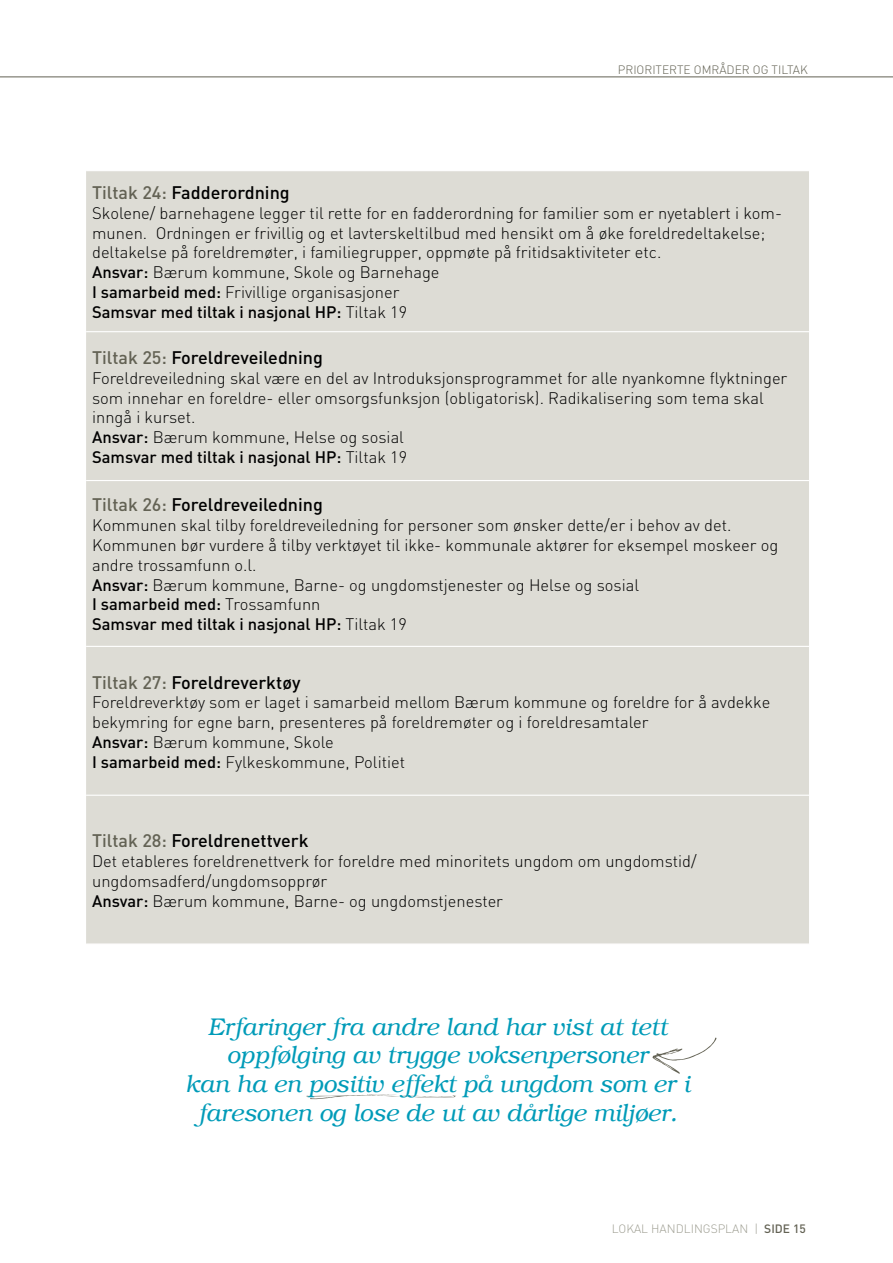
<style>
.page{position:relative;width:893px;height:1263px;background:#fff}
.page>*{position:absolute;margin:0;border:0;box-sizing:border-box;transform-origin:0 0}
.t1{font:italic 300 24px/28.8px "Bookman";color:#009bb8;text-align:center}
.t2{font:500 18px "DIN";color:#000}
.t3{font:300 16.5px/19.8px "DIN";color:#000}
.t4{font:300 12px "DIN";color:#636254}
.t5{font:300 12px "DIN";color:#9e9e92}
.s1{color:#636254}
.s2{font-weight:500}
.s3{font-weight:500;color:#636254}
</style>
<div class="page">
<hr style="left:0;top:77px;width:893px;height:1px;background:#636254">
<div style="left:86px;top:171px;width:723px;height:772px;background:#dddcd5"></div>
<hr style="left:86px;top:331px;width:723px;height:1px;background:#fff">
<hr style="left:86px;top:480px;width:723px;height:1px;background:#fff">
<hr style="left:86px;top:646px;width:723px;height:1px;background:#fff">
<hr style="left:86px;top:795px;width:723px;height:1px;background:#fff">
<svg style="left:652px;top:1037px;width:64px;height:37px"></svg>
<svg style="left:306px;top:1094px;width:150px;height:5px"></svg>
<p class="t4" style="left:618px;top:62px;width:192px">Prioriterte om råder og tiltak</p>
<p class="t2" style="left:92px;top:181px;width:199px"><span class="s1">Tiltak 24:</span> Fadderordning</p>
<p class="t3" style="left:92px;top:202px;width:691px">Skolene/ barnehagene legger til rette for en fadderordning for familier som er nyetablert i kom&shy;munen. Ordningen er frivillig og et lavterskeltilbud med hensikt om å øke foreldredeltakelse; deltakelse på foreldremøter, i familiegrupper, oppmøte på fritidsaktiviteter etc.<br><span class="s2">Ansvar:</span> Bærum kommune, Skole og Barnehage<br><span class="s2">I samarbeid med:</span> Frivillige organisasjoner<br><span class="s2">Samsvar med tiltak i nasjonal HP:</span> Tiltak 19</p>
<p class="t2" style="left:92px;top:345px;width:232px"><span class="s1">Tiltak 25:</span> Foreldreveiledning</p>
<p class="t3" style="left:92px;top:367px;width:697px">Foreldreveiledning skal være en del av I ntroduksjonsprogrammet for alle nyankomne flyktninger som innehar en foreldre- eller omsorgsfunksjon (obligatorisk). Radikalisering som tema skal inngå i kurset.<br><span class="s2">Ansvar:</span> Bærum kommune, H else og sosial<br><span class="s2">Samsvar med tiltak i nasjonal HP:</span> Tiltak 19</p>
<p class="t2" style="left:92px;top:493px;width:232px"><span class="s1">Tiltak 26:</span> Foreldreveiledning</p>
<p class="t3" style="left:92px;top:515px;width:688px">Kommunen skal tilby foreldreveiledning for personer som ønsker dette/er i behov av det.<br>Kommunen bør vurdere å tilby verktøyet til ikke- kommunale aktører for eksempel moskeer og andre trossamfunn o.l.<br><span class="s2">Ansvar:</span> Bærum kommune, Barne- og ungdomstjenester og H else og sosial<br><span class="s2">I samarbeid med:</span> Trossamfunn<br><span class="s2">Samsvar med tiltak i nasjonal HP:</span> Tiltak 19</p>
<p class="t2" style="left:92px;top:670px;width:210px"><span class="s1">Tiltak 27:</span> Foreldreverktøy</p>
<p class="t3" style="left:92px;top:692px;width:680px">Foreldreverktøy som er laget i samarbeid mellom Bærum kommune og foreldre for å avdekke bekymring for egne barn, presenteres på foreldremøter og i foreldresamtaler<br><span class="s2">Ansvar:</span> Bærum kommune, Skole<br><span class="s2">I samarbeid med:</span> Fylkeskommune, Politiet</p>
<p class="t2" style="left:92px;top:829px;width:218px"><span class="s1">Tiltak 28:</span> Foreldrenettverk</p>
<p class="t3" style="left:92px;top:850px;width:606px">Det etableres foreldrenettverk for foreldre med minoritets ungdom om ungdomstid/ ungdomsadferd/ungdomsopprør<br><span class="s2">Ansvar:</span> Bærum kommune, Barne- og ungdomstjenester</p>
<h1 class="t1" style="left:185px;top:1012px;width:506px">Erfaringer fra andre land har vist at tett oppfølging av trygge voksenpersoner<br>kan ha en positiv effekt på ungdom som er i faresonen og lose de ut av dårlige miljøer.</h1>
<p class="t5" style="left:612px;top:1221px;width:195px">lokal handlingsplan | <span class="s3">side 15</span></p>
</div>
